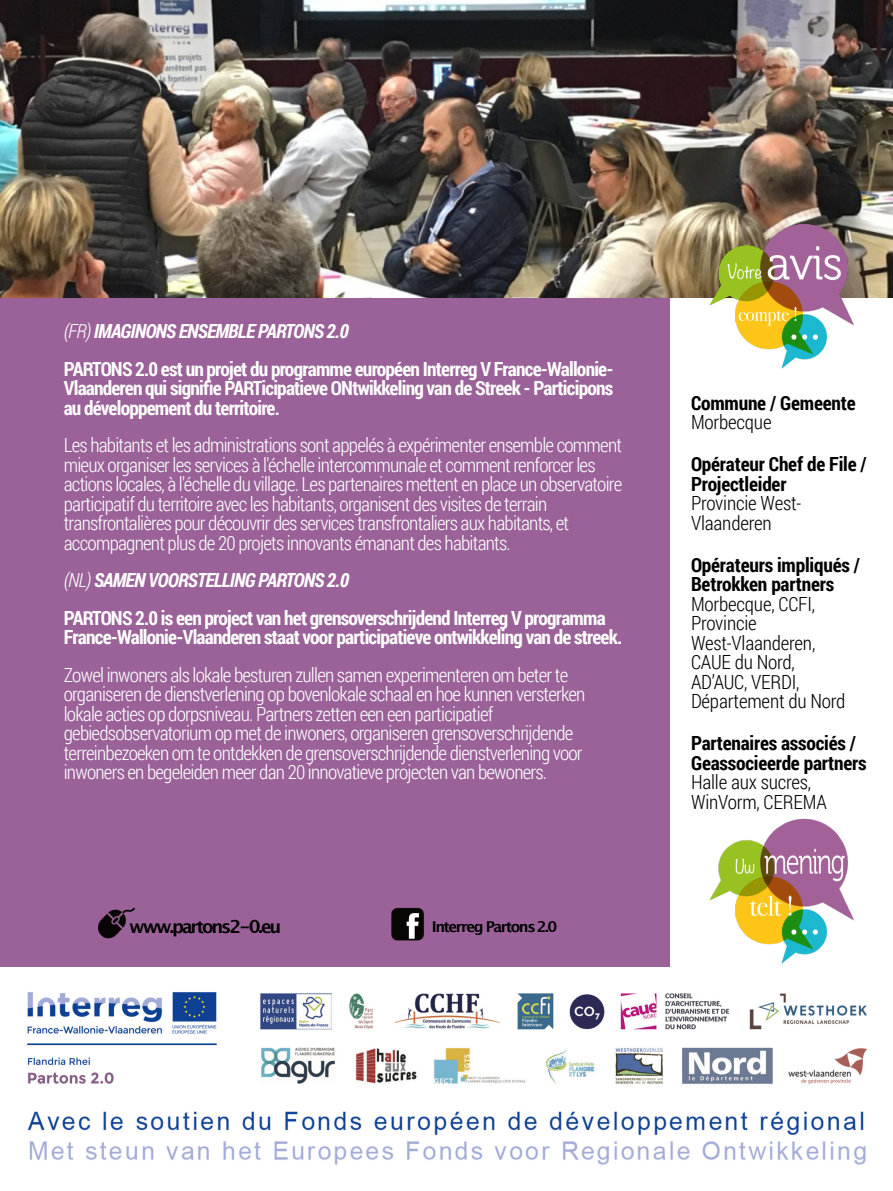
<style>
.page{position:relative;width:893px;height:1191px;background:#fff}
.page>*{position:absolute;margin:0;border:0;box-sizing:border-box;transform-origin:0 0}
.t1{font:300 19.5px/19.5px "Roboto Condensed";letter-spacing:-.04em;color:#fff}
.t2{font:700 19.5px/37.5px "Roboto Condensed";letter-spacing:-.04em;color:#fff}
.t3{font:300 19.5px/19.5px "Roboto Condensed";letter-spacing:-.01em;color:#000}
.t4{font:700 19.5px/19.5px "Roboto Condensed";letter-spacing:-.01em;color:#000}
.t5{font:700 18px "Lucida Grande";letter-spacing:-.11em;color:#000}
.t6{font:700 15px "Lucida Grande";letter-spacing:-.095em;color:#000}
.s1{font-weight:300;font-style:italic}
.s2{font-style:italic}
</style>
<div class="page">
<div style="left:0;top:298px;width:670px;height:669px;background:#9a6298"></div>
<img style="left:0;top:0;width:893px;height:298px">
<img style="left:27px;top:992px;width:841px;height:173px">
<img style="left:98px;top:907px;width:37px;height:32px">
<img style="left:391px;top:907px;width:33px;height:34px">
<img style="left:707px;top:223px;width:149px;height:146px">
<img style="left:709px;top:819px;width:145px;height:145px">
<p class="t2" style="left:64px;top:312px;width:551px"><span class="s1">(FR)</span> <span class="s2">IMAGINONS ENSEMBLE PARTONS 2.0<br></span>PARTONS 2.0 est un projet du programme européen Interreg V France-Wallonie-</p>
<p class="t2" style="left:64px;top:378px;width:551px;line-height:19.5px">Vlaanderen qui signifie PARTicipatieve ONtwikkeling van de Streek - Participons au développement du territoire.</p>
<p class="t1" style="left:64px;top:435px;width:560px">Les habitants et les administrations sont appelés à expérimenter ensemble comment mieux organiser les services à l'échelle intercommunale et comment renforcer les actions locales, à l'échelle du village. Les partenaires mettent en place un observatoire participatif du territoire avec les habitants, organisent des visites de terrain transfrontalières pour découvrir des services transfrontaliers aux habitants, et accompagnent plus de 20 projets innovants émanant des habitants.</p>
<p class="t2" style="left:64px;top:561px;width:543px"><span class="s1">(NL)</span> <span class="s2">SAMEN VOORSTELLING PARTONS 2.0<br></span>PARTONS 2.0 is een project van het grensoverschrijdend Interreg V programma</p>
<p class="t2" style="left:64px;top:618px;width:560px">France-Wallonie-Vlaanderen staat voor participatieve ontwikkeling van de streek.</p>
<p class="t1" style="left:64px;top:664px;width:523px">Zowel inwoners als lokale besturen zullen samen experimenteren om beter te organiseren de dienstverlening op bovenlokale schaal en hoe kunnen versterken lokale acties op dorpsniveau. Partners zetten een een participatief gebiedsobservatorium op met de inwoners, organiseren grensoverschrijdende terreinbezoeken om te ontdekken de grensoverschrijdende dienstverlening voor inwoners en begeleiden meer dan 20 innovatieve projecten van bewoners.</p>
<p class="t5" style="left:129px;top:919px;width:154px">www.partons2-0.eu</p>
<p class="t6" style="left:432px;top:920px;width:127px">Interreg Partons 2.0</p>
<p class="t4" style="left:691px;top:392px;width:166px">Commune / Gemeente</p>
<p class="t3" style="left:691px;top:412px;width:82px">Morbecque</p>
<p class="t4" style="left:691px;top:454px;width:177px">Opérateur Chef de File /<br>Projectleider</p>
<p class="t3" style="left:691px;top:493px;width:112px">Provincie West-<br>Vlaanderen</p>
<p class="t4" style="left:691px;top:554px;width:170px">Opérateurs impliqués /<br>Betrokken partners</p>
<p class="t3" style="left:691px;top:593px;width:156px">Morbecque, CCFI,<br>Provincie<br>West-Vlaanderen,<br>CAUE du Nord,<br>AD’AUC, VERDI,<br>Département du Nord</p>
<p class="t4" style="left:691px;top:733px;width:177px">Partenaires associés /<br>Geassocieerde partners</p>
<p class="t3" style="left:691px;top:772px;width:138px">Halle aux sucres,<br>WinVorm, CEREMA</p>
</div>
